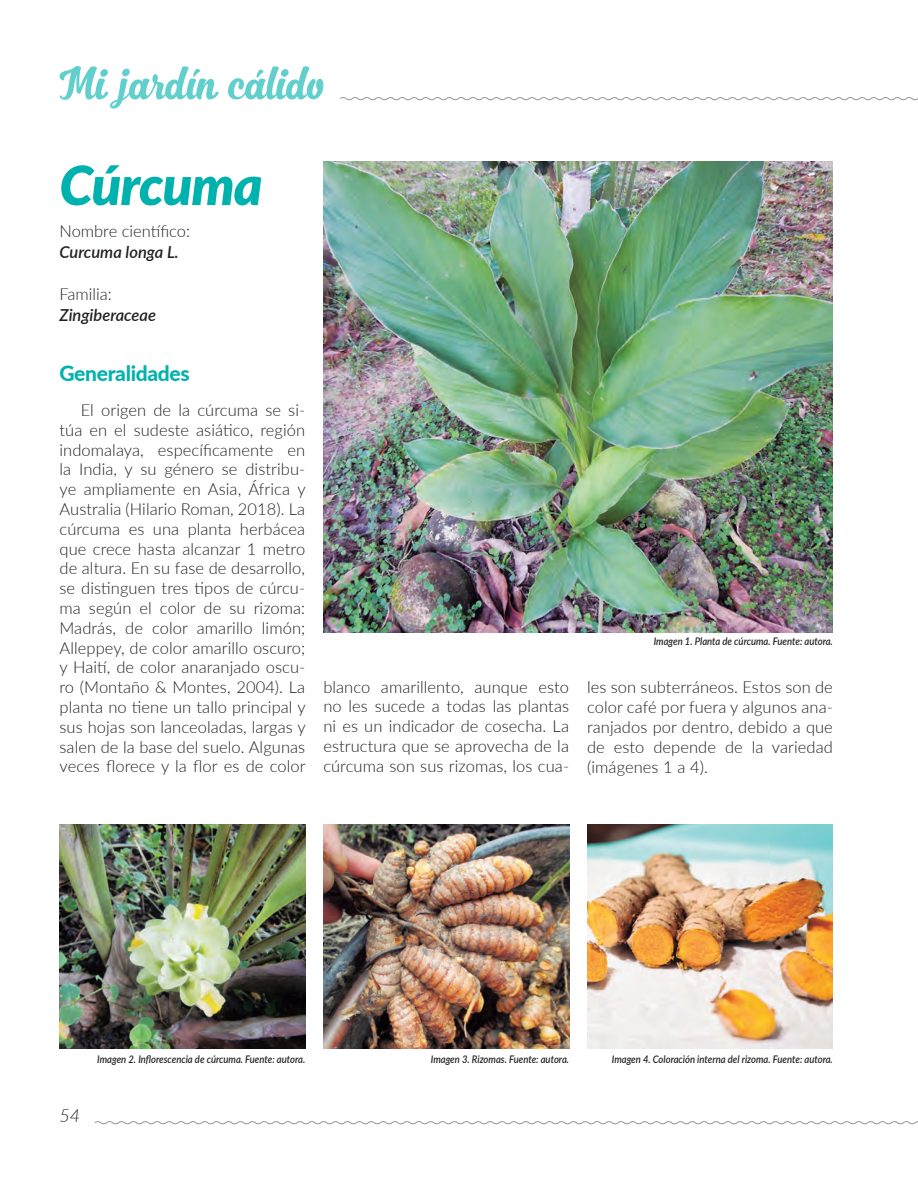
<style>
.page{position:relative;width:918px;height:1188px;background:#fff}
.page>*{position:absolute;margin:0;border:0;box-sizing:border-box;transform-origin:0 0}
.t1{font:italic 900 54px "Lato";letter-spacing:-.015em;color:#00b2ad}
.t2{font:800 21px "Lato";letter-spacing:-.015em;color:#00b2ad}
.t3{font:italic 300 18px "Lato";color:#231f20}
.Cuerpo_de_texto{font:300 16.5px/19.8px "Lato";letter-spacing:.005em;color:#231f20;text-align:justify}
.t4{font:italic 600 16.5px "Lato";color:#231f20}
.t5{font:italic 600 10.5px "Lato";color:#231f20;scale:.9 1}
</style>
<div class="page">
<svg style="left:59px;top:66px;width:160px;height:43px"></svg>
<svg style="left:228px;top:66px;width:95px;height:33px"></svg>
<svg style="left:340px;top:97px;width:578px;height:4px"></svg>
<svg style="left:94px;top:1121px;width:824px;height:4px"></svg>
<img style="left:323px;top:162px;width:510px;height:470px">
<img style="left:60px;top:825px;width:245px;height:223px">
<img style="left:323px;top:825px;width:246px;height:223px">
<img style="left:587px;top:825px;width:246px;height:223px">
<p class="t1" style="left:60px;top:145px;width:204px">Cúrcuma</p>
<p class="Cuerpo_de_texto" style="left:60px;top:221px;width:132px">Nombre científico:</p>
<p class="t4" style="left:60px;top:240px;width:121px">Curcuma longa L.</p>
<p class="Cuerpo_de_texto" style="left:60px;top:284px;width:54px">Familia:</p>
<p class="t4" style="left:60px;top:303px;width:98px">Zingiberaceae</p>
<p class="t2" style="left:60px;top:358px;width:132px">Generalidades</p>
<p class="Cuerpo_de_texto" style="left:60px;top:400px;width:248px;text-indent:21px">El origen de la cúrcuma se si&shy;túa en el sudeste asiático, región indomalaya, específicamente en la India, y su género se distribu&shy;ye ampliamente en Asia, África y Australia (Hilario Roman, 2018). La cúrcuma es una planta herbácea que crece hasta alcanzar 1 metro de altura. En su fase de desarrollo, se distinguen tres tipos de cúrcu&shy;ma según el color de su rizoma:<br>Madrás, de color amarillo limón; Alleppey, de color amarillo oscuro; y Haití, de color anaranjado oscu&shy;ro (Montaño &amp; Montes, 2004). La planta no tiene un tallo principal y sus hojas son lanceoladas, largas y salen de la base del suelo. Algunas veces florece y la flor es de color</p>
<p class="t5" style="left:654px;top:634px;width:200px">Imagen 1. Planta de cúrcuma. Fuente: autora.</p>
<p class="Cuerpo_de_texto" style="left:323px;top:676px;width:247px">blanco amarillento, aunque esto no les sucede a todas las plantas ni es un indicador de cosecha. La estructura que se aprovecha de la cúrcuma son sus rizomas, los cua-</p>
<p class="Cuerpo_de_texto" style="left:587px;top:677px;width:247px">les son subterráneos. Estos son de color café por fuera y algunos ana&shy;ranjados por dentro, debido a que de esto depende de la variedad (imágenes 1 a 4).</p>
<p class="t3" style="left:60px;top:1103px;width:22px">54</p>
<p class="t5" style="left:97px;top:1052px;width:233px">Imagen 2. Inflorescencia de cúrcuma. Fuente: autora.</p>
<p class="t5" style="left:431px;top:1052px;width:155px">Imagen 3. Rizomas. Fuente: autora.</p>
<p class="t5" style="left:612px;top:1052px;width:247px">Imagen 4. Coloración interna del rizoma. Fuente: autora.</p>
</div>
